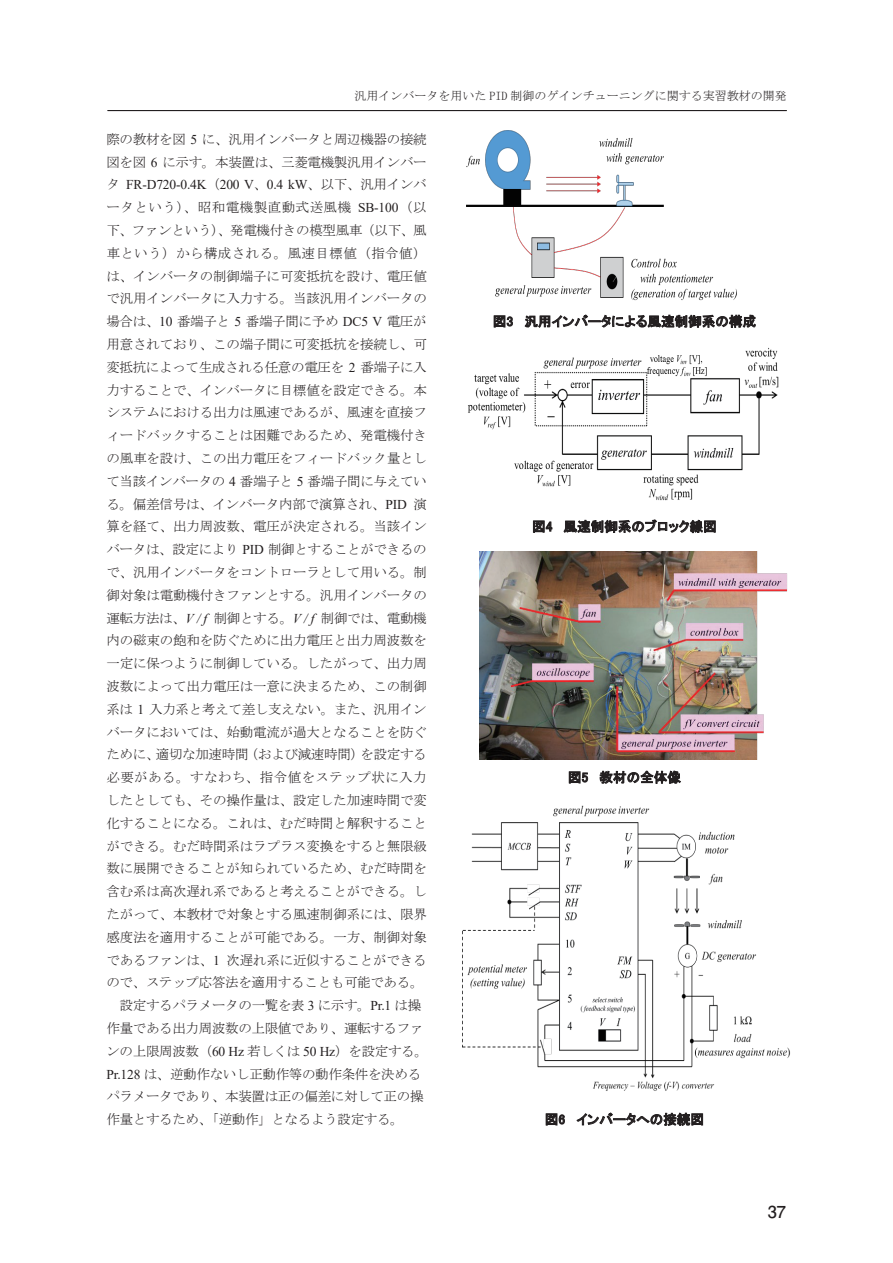
<style>
.page{position:relative;width:893px;height:1263px;background:#fff}
.page>*{position:absolute;margin:0;border:0;box-sizing:border-box;transform-origin:0 0}
.t1{font:700 16.5px "Futo Go B101 Pro";color:#231f20}
.t2{font:13.5px/22.8px "MS Mincho";letter-spacing:-.015em;color:#231f20}
.t3{font:13.5px "MS Mincho";letter-spacing:.035em;color:#231f20}
.t4{font:13.5px "MS P Gothic";letter-spacing:.005em;color:#231f20}
.t5{font:13.5px "Times New Roman";letter-spacing:-.015em;color:#231f20}
.t6{font:12px "MS Mincho";color:#231f20}
.s1{font-family:"Times New Roman"}
.s2{font-family:"MS Mincho"}
.s3{font-family:"Times New Roman";font-style:italic}
</style>
<div class="page">
<img style="left:480px;top:552px;width:308px;height:208px">
<img style="left:466px;top:130px;width:271px;height:171px">
<img style="left:468px;top:347px;width:311px;height:154px">
<img style="left:462px;top:805px;width:328px;height:286px">
<hr style="left:108px;top:110px;width:679px;height:1px;background:#231f20">
<p class="t6" style="left:355px;top:90px;width:433px">汎用インバータを用いた PID 制御のゲインチューニングに関する実習教材の開発</p>
<p class="t2" style="left:106px;top:128px;width:322px">際の教材を図 <span class="s1">5</span> に、汎用インバータと周辺機器の接続図を図 <span class="s1">6</span> に示す。本装置は、三菱電機製汎用インバー</p>
<p class="t5" style="left:106px;top:175px;width:322px"><span class="s2">タ</span> FR-D720-0.4K<span class="s2">（</span>200 V<span class="s2">、</span>0.4 kW<span class="s2">、以下、汎用インバ</span></p>
<p class="t3" style="left:106px;top:201px;width:322px">ータという）、昭和電機製直動式送風機 <span class="s1">SB-100</span>（以</p>
<p class="t2" style="left:106px;top:219px;width:322px">下、ファンという）、発電機付きの模型風車（以下、風</p>
<p class="t3" style="left:106px;top:246px;width:322px">車という）から構成される。風速目標値（指令値）</p>
<p class="t2" style="left:106px;top:264px;width:322px">は、インバータの制御端子に可変抵抗を設け、電圧値</p>
<p class="t2" style="left:106px;top:287px;width:322px">で汎用インバータに入力する。当該汎用インバータの</p>
<p class="t2" style="left:106px;top:310px;width:322px">場合は、<span class="s1">10</span> 番端子と <span class="s1">5</span> 番端子間に予め <span class="s1">DC5 V</span> 電圧が</p>
<p class="t2" style="left:106px;top:333px;width:322px">用意されており、この端子間に可変抵抗を接続し、可</p>
<p class="t2" style="left:106px;top:355px;width:322px">変抵抗によって生成される任意の電圧を <span class="s1">2</span> 番端子に入</p>
<p class="t2" style="left:106px;top:378px;width:322px">力することで、インバータに目標値を設定できる。本</p>
<p class="t2" style="left:106px;top:401px;width:322px">システムにおける出力は風速であるが、風速を直接フ</p>
<p class="t2" style="left:106px;top:424px;width:322px">ィードバックすることは困難であるため、発電機付き</p>
<p class="t2" style="left:106px;top:447px;width:322px">の風車を設け、この出力電圧をフィードバック量とし</p>
<p class="t2" style="left:106px;top:469px;width:322px">て当該インバータの <span class="s1">4</span> 番端子と <span class="s1">5</span> 番端子間に与えてい</p>
<p class="t2" style="left:106px;top:492px;width:322px">る。偏差信号は、インバータ内部で演算され、<span class="s1">PID</span> 演</p>
<p class="t2" style="left:106px;top:515px;width:322px">算を経て、出力周波数、電圧が決定される。当該イン</p>
<p class="t2" style="left:106px;top:538px;width:322px">バータは、設定により <span class="s1">PID</span> 制御とすることができるの</p>
<p class="t2" style="left:106px;top:561px;width:322px">で、汎用インバータをコントローラとして用いる。制</p>
<p class="t2" style="left:106px;top:583px;width:322px">御対象は電動機付きファンとする。汎用インバータの</p>
<p class="t2" style="left:106px;top:606px;width:322px">運転方法は、<span class="s3">V / f</span> 制御とする。<span class="s3">V / f</span> 制御では、電動機</p>
<p class="t2" style="left:106px;top:629px;width:322px">内の磁束の飽和を防ぐために出力電圧と出力周波数を</p>
<p class="t2" style="left:106px;top:652px;width:322px">一定に保つように制御している。したがって、出力周</p>
<p class="t2" style="left:106px;top:675px;width:322px">波数によって出力電圧は一意に決まるため、この制御</p>
<p class="t2" style="left:106px;top:697px;width:322px">系は <span class="s1">1</span> 入力系と考えて差し支えない。また、汎用イン</p>
<p class="t2" style="left:106px;top:720px;width:322px">バータにおいては、始動電流が過大となることを防ぐ</p>
<p class="t2" style="left:106px;top:743px;width:322px">ために、適切な加速時間（および減速時間）を設定する</p>
<p class="t3" style="left:106px;top:771px;width:322px">必要がある。すなわち、指令値をステップ状に入力</p>
<p class="t2" style="left:106px;top:789px;width:322px">したとしても、その操作量は、設定した加速時間で変</p>
<p class="t2" style="left:106px;top:811px;width:322px">化することになる。これは、むだ時間と解釈すること</p>
<p class="t2" style="left:106px;top:834px;width:322px">ができる。むだ時間系はラプラス変換をすると無限級</p>
<p class="t2" style="left:106px;top:857px;width:322px">数に展開できることが知られているため、むだ時間を</p>
<p class="t2" style="left:106px;top:880px;width:322px">含む系は高次遅れ系であると考えることができる。し</p>
<p class="t2" style="left:106px;top:903px;width:322px">たがって、本教材で対象とする風速制御系には、限界</p>
<p class="t2" style="left:106px;top:925px;width:322px">感度法を適用することが可能である。一方、制御対象</p>
<p class="t2" style="left:106px;top:948px;width:322px">であるファンは、<span class="s1">1</span> 次遅れ系に近似することができる</p>
<p class="t2" style="left:106px;top:971px;width:319px">ので、ステップ応答法を適用することも可能である。</p>
<p class="t2" style="left:120px;top:994px;width:303px">設定するパラメータの一覧を表 <span class="s1">3</span> に示す。<span class="s1">Pr.1</span> は操</p>
<p class="t2" style="left:106px;top:1017px;width:319px">作量である出力周波数の上限値であり、運転するファ</p>
<p class="t2" style="left:106px;top:1039px;width:323px">ンの上限周波数（<span class="s1">60 Hz</span> 若しくは <span class="s1">50 Hz</span>）を設定する。</p>
<p class="t2" style="left:106px;top:1062px;width:316px"><span class="s1">Pr.128</span> は、逆動作ないし正動作等の動作条件を決める</p>
<p class="t2" style="left:106px;top:1085px;width:319px">パラメータであり、本装置は正の偏差に対して正の操</p>
<p class="t2" style="left:106px;top:1108px;width:299px">作量とするため、「逆動作」となるよう設定する。</p>
<p class="t4" style="left:493px;top:315px;width:265px">図3 汎用インバータによる風速制御系の構成</p>
<p class="t4" style="left:532px;top:520px;width:186px">図4 風速制御系のブロック線図</p>
<p class="t4" style="left:568px;top:770px;width:114px">図5 教材の全体像</p>
<p class="t4" style="left:545px;top:1112px;width:161px">図6 インバータへの接続図</p>
<p class="t1" style="left:768px;top:1199px;width:20px">37</p>
</div>
